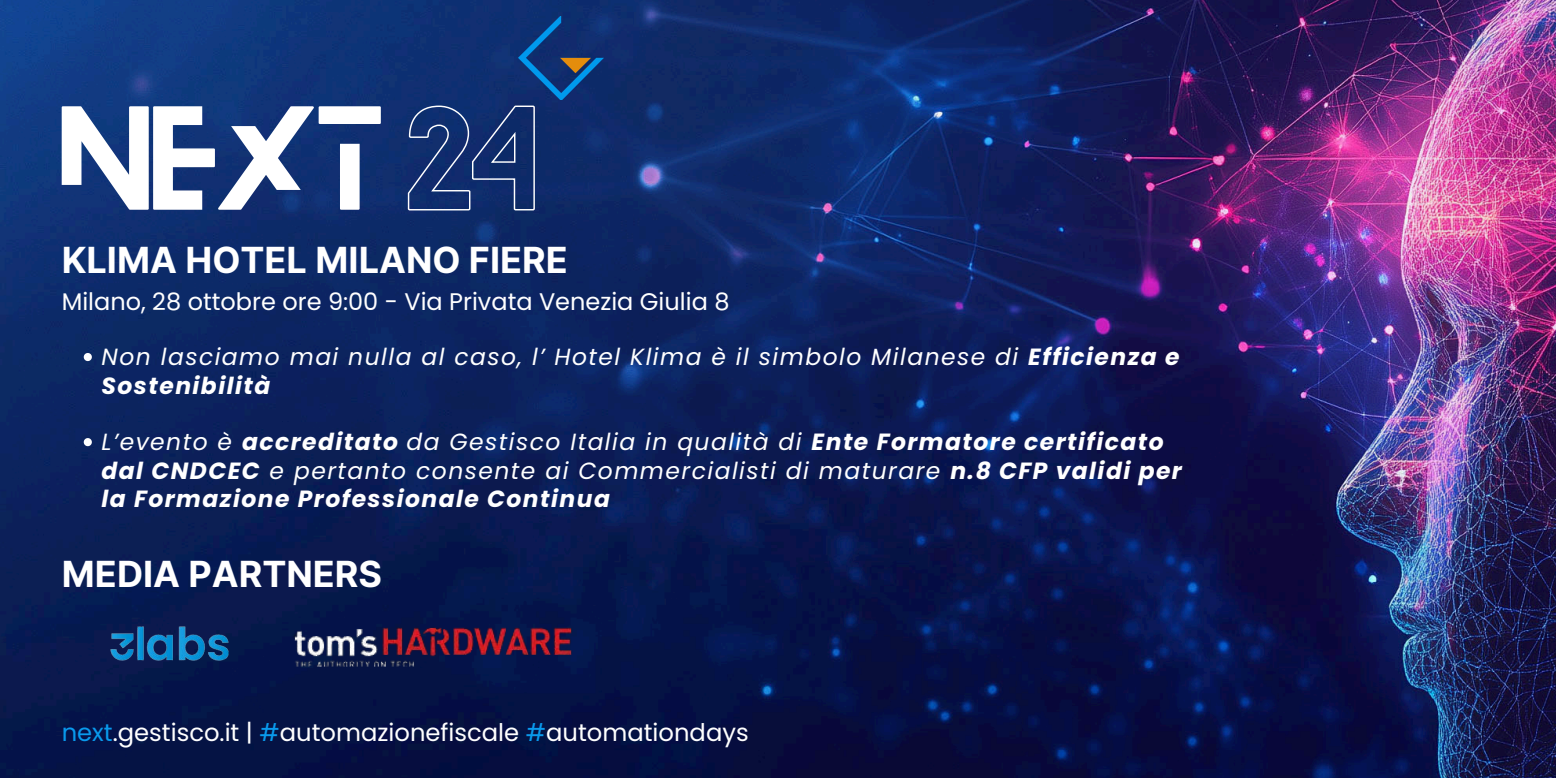
<style>
.page{position:relative;width:1556px;height:778px;background:#fff}
.page>*{position:absolute;margin:0;border:0;box-sizing:border-box;transform-origin:0 0}
.t1{font:129.24px "Blanka";color:#fff}
.t2{font:700 36px "Inter";color:#fff}
.t3{font:24.24px "Poppins";color:#fff}
.t4{font:24px "Poppins";color:#fff}
.t5{font:italic 700 23.4px/28.3px "Poppins";letter-spacing:.065em;color:#fff}
.t6{font:italic 23.4px/28.3px "Poppins";letter-spacing:.065em;color:#fff}
.s1{color:rgb(0 0 0/0)}
.s2{font-weight:700}
.s3{font-weight:400}
.s4{color:#099aed}
</style>
<div class="page">
<img style="left:0;top:0;width:1555px;height:778px">
<img style="left:518px;top:16px;width:86px;height:84px">
<img style="left:95px;top:611px;width:148px;height:69px">
<img style="left:269px;top:602px;width:320px;height:86px">
<svg style="left:407px;top:105px;width:128px;height:106px"></svg>
<svg style="left:84px;top:353px;width:8px;height:8px"></svg>
<svg style="left:84px;top:438px;width:8px;height:8px"></svg>
<p class="t1" style="left:62px;top:67px;width:477px">NEXT <span class="s1">24</span></p>
<p class="t2" style="left:62px;top:238px;width:507px">KLIMA HOTEL MILANO FIERE</p>
<p class="t4" style="left:62px;top:284px;width:669px">Milano, 28 ottobre ore 9:00 - Via Privata Venezia Giulia 8</p>
<p class="t6" style="left:101px;top:343px;width:1079px">Non lasciamo mai nulla al caso, l’ Hotel Klima è il simbolo Milanese di <span class="s2">Efficienza e<br>Sostenibilità</span></p>
<p class="t5" style="left:101px;top:428px;width:1081px"><span class="s3">L’evento è</span> accreditato <span class="s3">da Gestisco Italia in qualità di</span> Ente Formatore certificato dal CNDCEC <span class="s3">e pertanto consente ai Commercialisti di maturare</span> n.8 CFP validi per la Formazione Professionale Continua</p>
<p class="t2" style="left:62px;top:552px;width:322px">MEDIA PARTNERS</p>
<h2 class="t3" style="left:62px;top:715px;width:688px"><span class="s4">next</span>.gestisco.it | <span class="s4">#</span>automazionefiscale <span class="s4">#</span>automationdays</h2>
</div>
